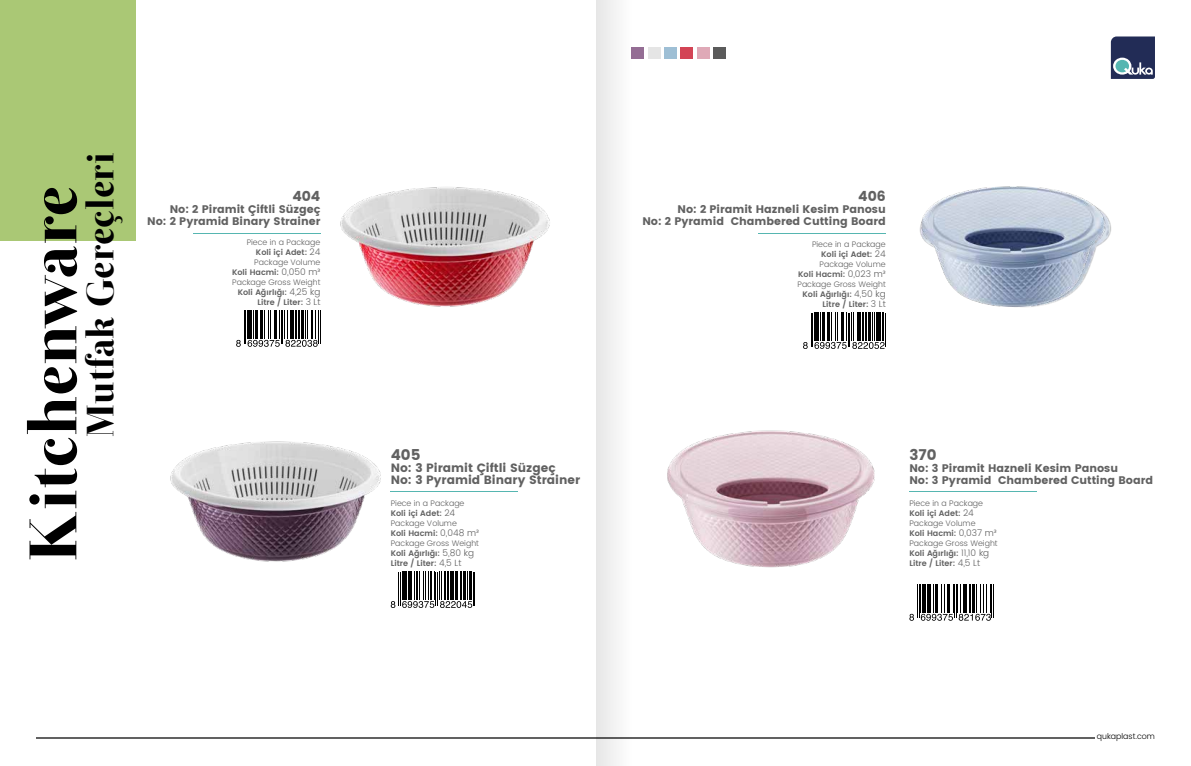
<style>
.page{position:relative;width:1191px;height:766px;background:#fff}
.page>*{position:absolute;margin:0;border:0;box-sizing:border-box;transform-origin:0 0}
.t1{font:66.8px "Otama ep";letter-spacing:-.005em;color:#000}
.t2{font:37.9px "Otama ep";color:#000}
.t3{font:15px "Poppins";color:#616161}
.t4{font:14px "Poppins";color:#616161}
.t5{font:12px/12px "Poppins";color:#616161}
.t6{font:11px/12px "Poppins";color:#616161;text-align:right}
.t7{font:600 8px/10px "Poppins";color:#616161}
.t8{font:300 8px "Poppins";color:#000}
.s1{font-weight:300}
.s2{font-weight:300;font-size:9px}
</style>
<div class="page">
<svg style="left:1110px;top:36px;width:45px;height:43px;background:#475575"></svg>
<div style="left:631px;top:48px;width:13px;height:11px;background:#946d94"></div>
<div style="left:648px;top:48px;width:12px;height:11px;background:#e5e5e5"></div>
<div style="left:664px;top:48px;width:13px;height:11px;background:#9ebfd5"></div>
<div style="left:680px;top:48px;width:13px;height:11px;background:#d34455"></div>
<div style="left:696px;top:48px;width:13px;height:11px;background:#dfa9b7"></div>
<div style="left:713px;top:48px;width:12px;height:11px;background:#5b5b5b"></div>
<hr style="left:36px;top:737px;width:1058px;height:1px;background:#616161">
<div style="left:0;top:0;width:136px;height:241px;background:#aac875"></div>
<hr style="left:193px;top:232px;width:127px;height:1px;background:#56b6b1">
<hr style="left:391px;top:490px;width:127px;height:1px;background:#56b6b1">
<hr style="left:909px;top:490px;width:127px;height:1px;background:#56b6b1">
<img style="left:297px;top:187px;width:253px;height:120px">
<img style="left:170px;top:441px;width:240px;height:121px">
<hr style="left:758px;top:232px;width:127px;height:1px;background:#56b6b1">
<img style="left:876px;top:186px;width:235px;height:163px">
<img style="left:667px;top:430px;width:208px;height:138px">
<svg style="left:236px;top:340px;width:5px;height:7px"></svg>
<hr style="left:244px;top:310px;width:1px;height:34px;background:#000">
<hr style="left:245px;top:310px;width:1px;height:34px;background:#000">
<svg style="left:247px;top:310px;width:71px;height:37px"></svg>
<hr style="left:318px;top:310px;width:1px;height:34px;background:#000">
<hr style="left:320px;top:310px;width:1px;height:34px;background:#000">
<svg style="left:391px;top:601px;width:4px;height:6px"></svg>
<hr style="left:398px;top:571px;width:1px;height:34px;background:#000">
<hr style="left:400px;top:571px;width:1px;height:34px;background:#000">
<svg style="left:402px;top:571px;width:70px;height:36px"></svg>
<hr style="left:469px;top:571px;width:3px;height:29px;background:#000">
<hr style="left:473px;top:571px;width:1px;height:34px;background:#000">
<hr style="left:474px;top:571px;width:1px;height:34px;background:#000">
<svg style="left:909px;top:613px;width:5px;height:7px"></svg>
<hr style="left:917px;top:584px;width:1px;height:34px;background:#000">
<hr style="left:918px;top:584px;width:1px;height:34px;background:#000">
<svg style="left:920px;top:584px;width:71px;height:36px"></svg>
<hr style="left:991px;top:584px;width:1px;height:34px;background:#000">
<hr style="left:993px;top:584px;width:1px;height:34px;background:#000">
<svg style="left:803px;top:342px;width:4px;height:7px"></svg>
<hr style="left:811px;top:312px;width:1px;height:34px;background:#000">
<hr style="left:812px;top:312px;width:1px;height:34px;background:#000">
<svg style="left:814px;top:312px;width:70px;height:37px"></svg>
<hr style="left:876px;top:312px;width:2px;height:29px;background:#000">
<hr style="left:879px;top:312px;width:2px;height:29px;background:#000">
<hr style="left:881px;top:312px;width:2px;height:29px;background:#000">
<hr style="left:885px;top:312px;width:1px;height:34px;background:#000">
<div style="left:596px;top:0;width:36px;height:765px;background:#f2f2f2"></div>
<h2 class="t2" style="left:78px;top:436px;width:286px;rotate:-90deg">Mutfak Gereçleri</h2>
<h1 class="t1" style="left:13px;top:561px;width:377px;rotate:-90deg">Kitchenware</h1>
<h3 class="t4" style="left:858px;top:187px;width:29px">406</h3>
<h3 class="t4" style="left:292px;top:187px;width:30px">404</h3>
<h3 class="t6" style="left:147px;top:203px;width:175px">No: 2 Piramit Çiftli Süzgeç<br>No: 2 Pyramid Binary Strainer</h3>
<p class="t7" style="left:232px;top:237px;width:90px;text-align:right"><span class="s1">Piece in a Package<br></span>Koli içi Adet: <span class="s2">24<br></span><span class="s1">Package Volume<br></span>Koli Hacmi: <span class="s2">0,050 m³<br></span><span class="s1">Package Gross Weight<br></span>Koli Ağırlığı: <span class="s2">4,25 kg<br></span>Litre / Liter: <span class="s2">3 Lt</span></p>
<h3 class="t6" style="left:642px;top:203px;width:245px">No: 2 Piramit Hazneli Kesim Panosu<br>No: 2 Pyramid Chambered Cutting Board</h3>
<p class="t7" style="left:797px;top:239px;width:90px;text-align:right"><span class="s1">Piece in a Package<br></span>Koli içi Adet: <span class="s2">24<br></span><span class="s1">Package Volume<br></span>Koli Hacmi: <span class="s2">0,023 m³<br></span><span class="s1">Package Gross Weight<br></span>Koli Ağırlığı: <span class="s2">4,50 kg<br></span>Litre / Liter: <span class="s2">3 Lt</span></p>
<h3 class="t3" style="left:391px;top:445px;width:31px">405</h3>
<h3 class="t5" style="left:391px;top:461px;width:191px">No: 3 Piramit Çiftli Süzgeç<br>No: 3 Pyramid Binary Strainer</h3>
<p class="t7" style="left:391px;top:498px;width:90px"><span class="s1">Piece in a Package<br></span>Koli içi Adet: <span class="s2">24<br></span><span class="s1">Package Volume<br></span>Koli Hacmi: <span class="s2">0,048 m³<br></span><span class="s1">Package Gross Weight<br></span>Koli Ağırlığı: <span class="s2">5,80 kg<br></span>Litre / Liter: <span class="s2">4,5 Lt</span></p>
<h3 class="t3" style="left:909px;top:445px;width:29px">370</h3>
<h3 class="t6" style="left:909px;top:462px;width:245px;text-align:left">No: 3 Piramit Hazneli Kesim Panosu<br>No: 3 Pyramid Chambered Cutting Board</h3>
<p class="t7" style="left:909px;top:498px;width:90px"><span class="s1">Piece in a Package<br></span>Koli içi Adet: <span class="s2">24<br></span><span class="s1">Package Volume<br></span>Koli Hacmi: <span class="s2">0,037 m³<br></span><span class="s1">Package Gross Weight<br></span>Koli Ağırlığı: <span class="s2">11,10 kg<br></span>Litre / Liter: <span class="s2">4,5 Lt</span></p>
<p class="t8" style="left:1096px;top:730px;width:60px">qukaplast.com</p>
</div>
